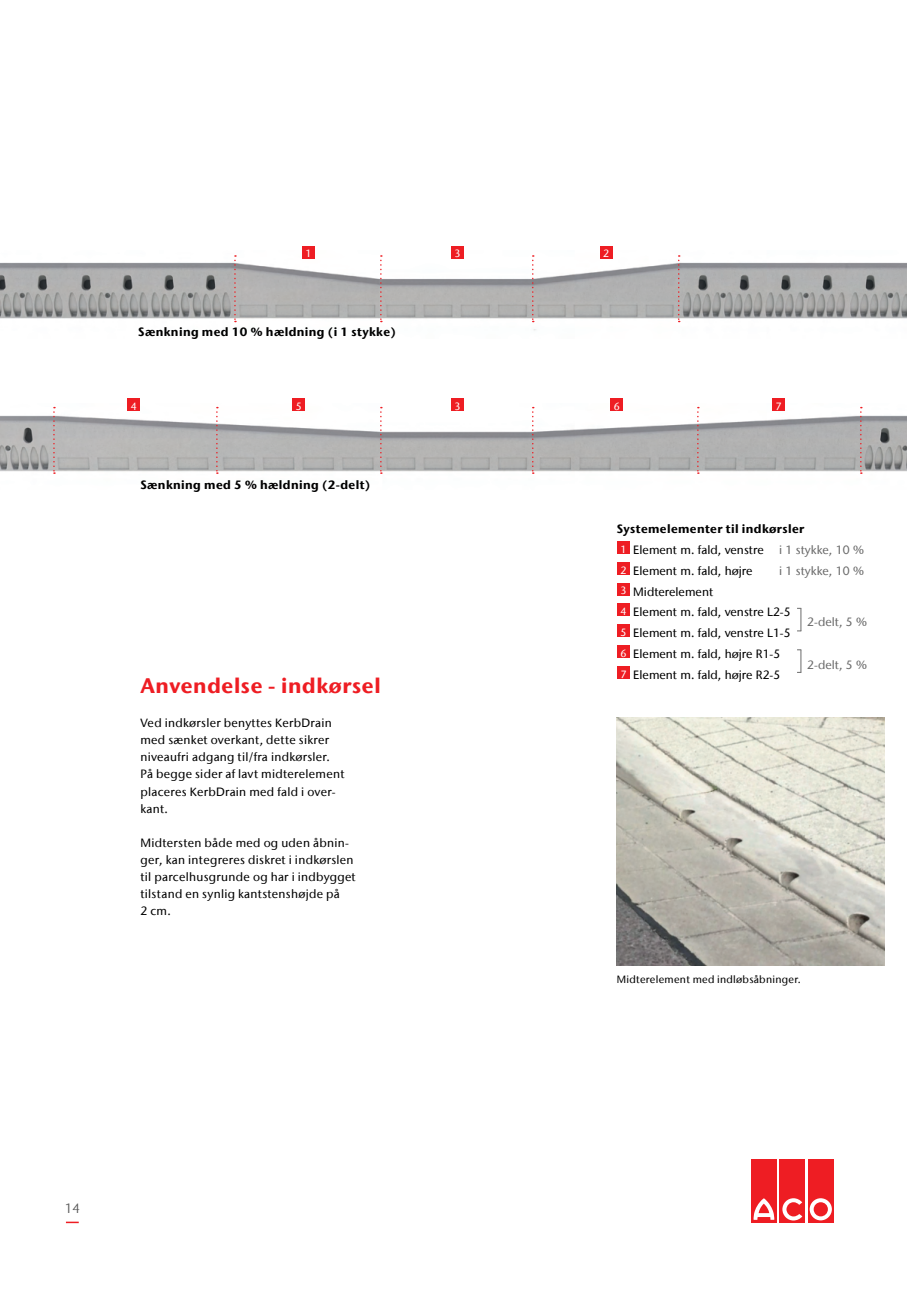
<style>
.page{position:relative;width:919px;height:1289px;background:#fff}
.page>*{position:absolute;margin:0;border:0;box-sizing:border-box;transform-origin:0 0}
.t1{font:700 21px "Stone Sans IIITC Com";letter-spacing:.03em;color:#ee1d23}
.t2{font:13.5px "Stone Sans IIITC Com";color:#575757}
.t3{font:500 12px/17px "Stone Sans IIITC Com";letter-spacing:.025em;color:#000}
.t4{font:500 12px/20.7px "Stone Sans IIITC Com";color:#000}
.t5{font:700 12px/20.9px "Stone Sans IIITC Com";letter-spacing:.03em;color:#000}
.t6{font:500 12px "Stone Sans IIITC Com";color:#6b6b6b}
.t7{font:500 10.5px "Stone Sans IIITC Com";letter-spacing:.025em;color:#000}
.t8{font:500 10.5px "Stone Sans IIITC Com";color:#fff}
.s1{font-weight:500;font-size:10.5px;color:#fff}
.s2{font-weight:500}
.s3{font-size:10.5px;color:#fff}
</style>
<div class="page">
<svg style="left:66px;top:1221px;width:13px;height:2px"></svg>
<div style="left:750px;top:1159px;width:26px;height:63px;background:#ee1d23"></div>
<div style="left:779px;top:1159px;width:26px;height:63px;background:#ee1d23"></div>
<div style="left:807px;top:1159px;width:26px;height:63px;background:#ee1d23"></div>
<svg style="left:753px;top:1198px;width:21px;height:21px"></svg>
<svg style="left:782px;top:1198px;width:20px;height:22px"></svg>
<svg style="left:809px;top:1198px;width:22px;height:22px"></svg>
<img style="left:0;top:404px;width:906px;height:70px">
<img style="left:617px;top:718px;width:267px;height:247px">
<img style="left:0;top:251px;width:906px;height:80px">
<div style="left:302px;top:246px;width:13px;height:12px;background:#ee1d23"></div>
<div style="left:451px;top:246px;width:12px;height:12px;background:#ee1d23"></div>
<div style="left:599px;top:246px;width:13px;height:12px;background:#ee1d23"></div>
<svg style="left:234px;top:255px;width:2px;height:67px"></svg>
<svg style="left:380px;top:255px;width:2px;height:67px"></svg>
<svg style="left:532px;top:255px;width:1px;height:67px"></svg>
<svg style="left:678px;top:255px;width:1px;height:67px"></svg>
<svg style="left:216px;top:407px;width:2px;height:67px"></svg>
<svg style="left:380px;top:407px;width:2px;height:67px"></svg>
<svg style="left:532px;top:407px;width:1px;height:67px"></svg>
<svg style="left:697px;top:407px;width:1px;height:67px"></svg>
<svg style="left:53px;top:407px;width:2px;height:67px"></svg>
<svg style="left:860px;top:407px;width:1px;height:67px"></svg>
<div style="left:127px;top:398px;width:13px;height:13px;background:#ee1d23"></div>
<div style="left:292px;top:398px;width:13px;height:13px;background:#ee1d23"></div>
<div style="left:610px;top:398px;width:13px;height:13px;background:#ee1d23"></div>
<div style="left:451px;top:398px;width:12px;height:13px;background:#ee1d23"></div>
<div style="left:772px;top:398px;width:12px;height:13px;background:#ee1d23"></div>
<div style="left:617px;top:541px;width:12px;height:13px;background:#ee1d23"></div>
<div style="left:617px;top:562px;width:12px;height:12px;background:#ee1d23"></div>
<div style="left:617px;top:582px;width:12px;height:13px;background:#ee1d23"></div>
<div style="left:617px;top:603px;width:12px;height:13px;background:#ee1d23"></div>
<div style="left:617px;top:624px;width:12px;height:13px;background:#ee1d23"></div>
<div style="left:617px;top:645px;width:12px;height:13px;background:#ee1d23"></div>
<div style="left:617px;top:666px;width:12px;height:12px;background:#ee1d23"></div>
<svg style="left:797px;top:608px;width:4px;height:23px"></svg>
<svg style="left:797px;top:649px;width:4px;height:24px"></svg>
<p class="t8" style="left:305px;top:247px;width:8px">1</p>
<p class="t8" style="left:454px;top:247px;width:8px">3</p>
<p class="t8" style="left:603px;top:247px;width:8px">2</p>
<p class="t5" style="left:138px;top:321px;width:259px">Sænkning med 10 % hældning (i 1 stykke)</p>
<p class="t8" style="left:131px;top:400px;width:8px">4</p>
<p class="t8" style="left:295px;top:400px;width:8px">5</p>
<p class="t8" style="left:454px;top:400px;width:8px">3</p>
<p class="t8" style="left:614px;top:400px;width:8px">6</p>
<p class="t8" style="left:775px;top:400px;width:8px">7</p>
<p class="t5" style="left:140px;top:474px;width:231px">Sænkning med 5 % hældning (2-delt)</p>
<h1 class="t1" style="left:140px;top:672px;width:242px">Anvendelse - indkørsel</h1>
<p class="t3" style="left:140px;top:714px;width:206px">Ved indkørsler benyttes KerbDrain med sænket overkant, dette sikrer niveaufri adgang til/fra indkørsler.<br>På begge sider af lavt midterelement placeres KerbDrain med fald i over&shy;kant.</p>
<p class="t3" style="left:140px;top:833px;width:217px">Midtersten både med og uden åbnin&shy;ger, kan integreres diskret i indkørslen til parcelhusgrunde og har i indbygget tilstand en synlig kantstenshøjde på<br>2 cm.</p>
<p class="t5" style="left:617px;top:518px;width:189px">Systemelementer til indkørsler<br><span class="s1">1</span> <span class="s2">Element m. fald, venstre</span></p>
<p class="t6" style="left:779px;top:542px;width:86px">i 1 stykke, 10 %</p>
<p class="t4" style="left:620px;top:560px;width:134px"><span class="s3">2</span> Element m. fald, højre</p>
<p class="t6" style="left:779px;top:563px;width:86px">i 1 stykke, 10 %</p>
<p class="t4" style="left:620px;top:581px;width:172px"><span class="s3">3</span> Midterelement<br><span class="s3">4</span> Element m. fald, venstre L2-5<br><span class="s3">5</span> Element m. fald, venstre L1-5<br><span class="s3">6</span> Element m. fald, højre R1-5<br><span class="s3">7</span> Element m. fald, højre R2-5</p>
<p class="t6" style="left:807px;top:614px;width:61px">2-delt, 5 %</p>
<p class="t6" style="left:807px;top:657px;width:61px">2-delt, 5 %</p>
<p class="t7" style="left:617px;top:972px;width:185px">Midterelement med indløbsåbninger.</p>
<p class="t2" style="left:65px;top:1199px;width:17px">14</p>
</div>
